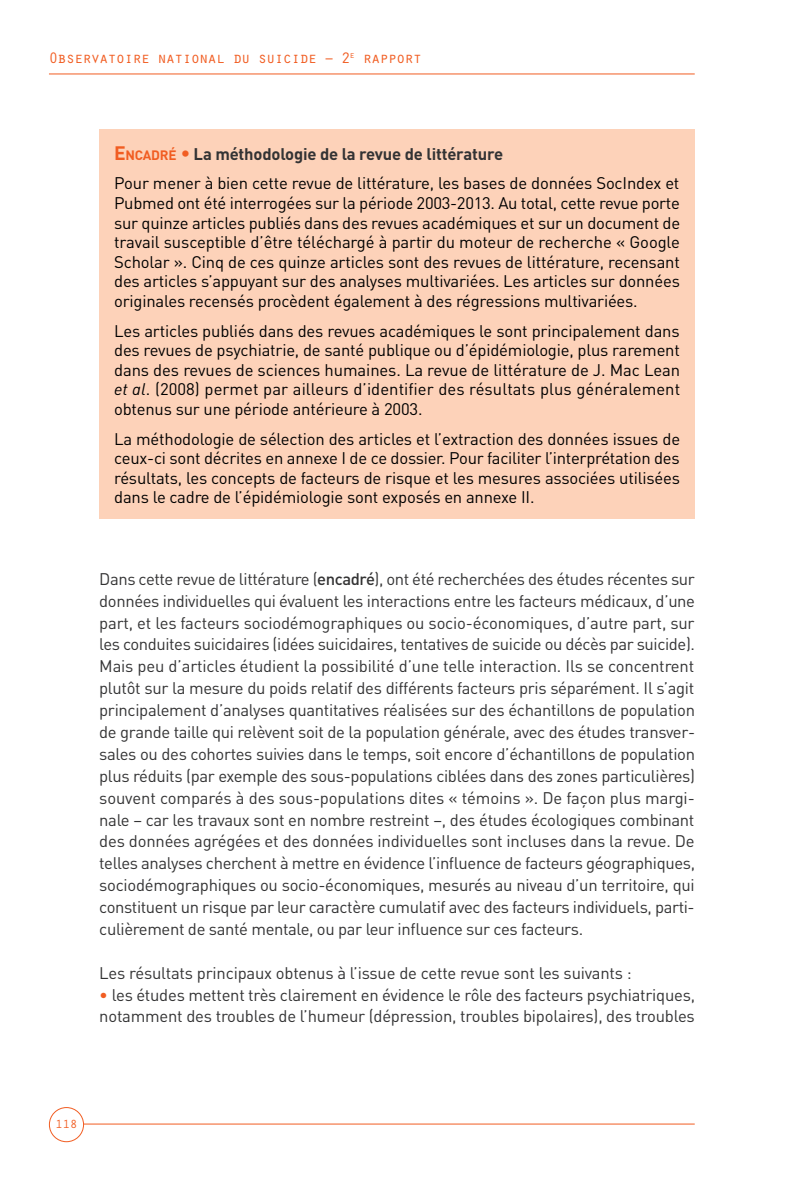
<style>
.page{position:relative;width:794px;height:1191px;background:#fff}
.page>*{position:absolute;margin:0;border:0;box-sizing:border-box;transform-origin:0 0}
.t1{font:17.5px "Orator Std";color:#f15d22}
.t2{font:16.62px/21.9px "DIN";letter-spacing:-.02em;color:#333334}
.t3{font:16.62px/19.6px "DIN";letter-spacing:-.01em;color:#000;text-align:justify}
.t4{font:15.75px "Orator Std";letter-spacing:-.07em;color:#f15d22}
.t5{font:12.25px "Orator Std";color:#f15d22}
.s1{font-weight:700;font-size:19.25px;color:#f15d22}
.s2{font-weight:700;font-size:13.47px;color:#f15d22}
.s3{font-weight:700;color:#333334}
.s4{font-family:"DIN Regular Italic Alt"}
.s5{font-weight:500}
.s6{color:#f15d22}
</style>
<div class="page">
<hr style="left:71px;top:1123px;width:623px;height:1px;background:#f15d22">
<hr style="left:49px;top:74px;width:645px;height:1px;background:#f15d22">
<div style="left:49px;top:1107px;width:35px;height:34px;background:#fff;border-radius:50%"></div>
<div style="left:49px;top:1107px;width:35px;height:35px;border:1px solid #f15d22;border-radius:50%"></div>
<div style="left:99px;top:129px;width:595px;height:389px;background:#fdd2b9"></div>
<p class="t4" style="left:49px;top:47px;width:375px">Observatoire national du suicide – 2<sup>e</sup> rapport</p>
<p class="t3" style="left:114px;top:139px;width:567px;line-height:29.6px"><span class="s1">E</span> <span class="s2">NCADRÉ</span> <span class="s1">•</span> <span class="s3">La méthodologie de la revue de littérature<br></span>Pour mener à bien cette revue de littérature, les bases de données SocIndex et</p>
<p class="t3" style="left:114px;top:193px;width:567px">Pubmed ont été interrogées sur la période 2003-2013. Au total, cette revue porte sur quinze articles publiés dans des revues académiques et sur un document de travail susceptible d’être téléchargé à partir du moteur de recherche « Google Scholar ». Cinq de ces quinze articles sont des revues de littérature, recensant des articles s’appuyant sur des analyses multivariées. Les articles sur données originales recensés procèdent également à des régressions multivariées.</p>
<p class="t3" style="left:114px;top:320px;width:567px">Les articles publiés dans des revues académiques le sont principalement dans des revues de psychiatrie, de santé publique ou d’épidémiologie, plus rarement dans des revues de sciences humaines. La revue de littérature de J. Mac Lean <span class="s4">et al</span>. (2008) permet par ailleurs d’identifier des résultats plus généralement obtenus sur une période antérieure à 2003.</p>
<p class="t3" style="left:114px;top:428px;width:567px">La méthodologie de sélection des articles et l’extraction des données issues de ceux-ci sont décrites en annexe I de ce dossier. Pour faciliter l’interprétation des résultats, les concepts de facteurs de risque et les mesures associées utilisées dans le cadre de l’épidémiologie sont exposés en annexe II.</p>
<p class="t2" style="left:99px;top:567px;width:597px">Dans cette revue de littérature (<span class="s5">encadré</span>), ont été recherchées des études récentes sur données individuelles qui évaluent les interactions entre les facteurs médicaux, d’une part, et les facteurs sociodémographiques ou socio-économiques, d’autre part, sur les conduites suicidaires (idées suicidaires, tentatives de suicide ou décès par suicide).<br>Mais peu d’articles étudient la possibilité d’une telle interaction. Ils se concentrent plutôt sur la mesure du poids relatif des différents facteurs pris séparément. Il s’agit principalement d’analyses quantitatives réalisées sur des échantillons de population de grande taille qui relèvent soit de la population générale, avec des études transver&shy;sales ou des cohortes suivies dans le temps, soit encore d’échantillons de population plus réduits (par exemple des sous-populations ciblées dans des zones particulières) souvent comparés à des sous-populations dites « témoins ». De façon plus margi&shy;nale – car les travaux sont en nombre restreint –, des études écologiques combinant des données agrégées et des données individuelles sont incluses dans la revue. De telles analyses cherchent à mettre en évidence l’influence de facteurs géographiques, sociodémographiques ou socio-économiques, mesurés au niveau d’un territoire, qui constituent un risque par leur caractère cumulatif avec des facteurs individuels, parti&shy;culièrement de santé mentale, ou par leur influence sur ces facteurs.</p>
<p class="t2" style="left:99px;top:961px;width:534px">Les résultats principaux obtenus à l’issue de cette revue sont les suivants :</p>
<p class="t2" style="left:99px;top:983px;width:597px"><span class="s6">•</span> les études mettent très clairement en évidence le rôle des facteurs psychiatriques, notamment des troubles de l’humeur (dépression, troubles bipolaires), des troubles</p>
<p class="t1" style="left:54px;top:1111px;width:27px">118</p>
<p class="t5" style="left:55px;top:1115px;width:24px">118</p>
</div>
